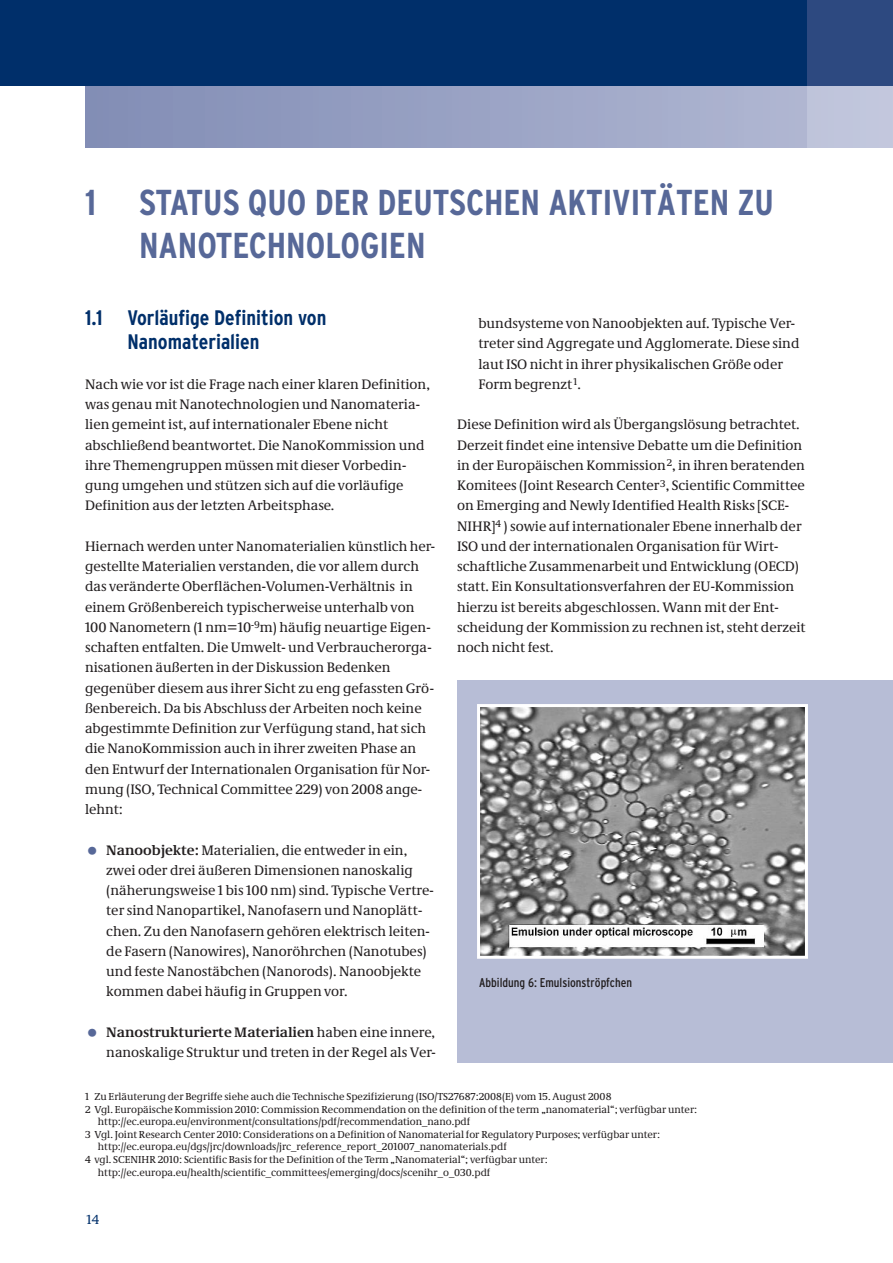
<style>
.page{position:relative;width:893px;height:1263px;background:#fff}
.page>*{position:absolute;margin:0;border:0;box-sizing:border-box;transform-origin:0 0}
.t1{font:700 condensed 36px "Interstate";color:#576898}
.t2{font:700 condensed 21px/24px "Interstate";color:#002f6a}
.t3{font:14.25px/20.2px "Neue Demos";color:#231f20}
.t4{font:500 13.5px "Demos EF";color:#002f6a}
.t5{font:condensed 12.75px "Interstate";color:#231f20}
.t6{font:10.5px/12.6px "Neue Demos";color:#231f20}
.s1{font-weight:700}
</style>
<div class="page">
<svg style="left:85px;top:85px;width:723px;height:62px;background:#969fc1"></svg>
<div style="left:0;top:0;width:893px;height:85px;background:#002f6a"></div>
<div style="left:808px;top:85px;width:85px;height:62px;background:#c0c5dc"></div>
<div style="left:808px;top:0;width:85px;height:85px;background:#2d4980"></div>
<div style="left:458px;top:680px;width:435px;height:383px;background:#b7bdd6"></div>
<img style="left:481px;top:708px;width:323px;height:247px">
<div style="left:477px;top:704px;width:331px;height:255px;border:3px solid #fff"></div>
<p class="t1" style="left:85px;top:189px;width:13px">1</p>
<p class="t1" style="left:139px;top:189px;width:636px">STATUS QUO DER DEUTSCHEN AKTIVITÄTEN ZU</p>
<p class="t1" style="left:139px;top:232px;width:288px">NANOTECHNOLOGIEN</p>
<p class="t2" style="left:128px;top:307px;width:200px;text-indent:-43px">1.1 Vorläufige Definition von<br>Nanomaterialien</p>
<p class="t3" style="left:85px;top:375px;width:346px">Nach wie vor ist die Frage nach einer klaren Definition, was genau mit Nanotechnologien und Nanomateria&shy;lien gemeint ist, auf internationaler Ebene nicht abschließend beantwortet. Die NanoKommission und ihre Themengruppen müssen mit dieser Vorbedin&shy;gung umgehen und stützen sich auf die vorläufige Definition aus der letzten Arbeitsphase.</p>
<p class="t3" style="left:85px;top:537px;width:352px">Hiernach werden unter Nanomaterialien künstlich her&shy;gestellte Materialien verstanden, die vor allem durch das veränderte Oberflächen-Volumen-Verhältnis in einem Größenbereich typischerweise unterhalb von 100 Nanometern (1 nm=10<sup>-9</sup>m) häufig neuartige Eigen&shy;schaften entfalten. Die Umwelt- und Verbraucherorga&shy;nisationen äußerten in der Diskussion Bedenken gegenüber diesem aus ihrer Sicht zu eng gefassten Grö&shy;ßenbereich. Da bis Abschluss der Arbeiten noch keine abgestimmte Definition zur Verfügung stand, hat sich die NanoKommission auch in ihrer zweiten Phase an den Entwurf der Internationalen Organisation für Nor&shy;mung (ISO, Technical Committee 229) von 2008 ange&shy;lehnt:</p>
<p class="t3" style="left:106px;top:841px;width:329px"><span class="s1">Nanoobjekte:</span> Materialien, die entweder in ein, zwei oder drei äußeren Dimensionen nanoskalig (näherungsweise 1 bis 100 nm) sind. Typische Vertre&shy;ter sind Nanopartikel, Nanofasern und Nanoplätt&shy;chen. Zu den Nanofasern gehören elektrisch leiten&shy;de Fasern (Nanowires), Nanoröhrchen (Nanotubes) und feste Nanostäbchen (Nanorods). Nanoobjekte kommen dabei häufig in Gruppen vor.</p>
<p class="t3" style="left:106px;top:1023px;width:331px"><span class="s1">Nanostrukturierte Materialien</span> haben eine innere, nanoskalige Struktur und treten in der Regel als Ver-</p>
<p class="t3" style="left:478px;top:314px;width:318px">bundsysteme von Nanoobjekten auf. Typische Ver-</p>
<p class="t3" style="left:478px;top:335px;width:323px">treter sind Aggregate und Agglomerate. Diese sind</p>
<p class="t3" style="left:478px;top:355px;width:306px">laut ISO nicht in ihrer physikalischen Größe oder</p>
<p class="t3" style="left:478px;top:375px;width:104px">Form begrenzt <sup>1</sup>.</p>
<p class="t3" style="left:457px;top:416px;width:350px">Diese Definition wird als Übergangslösung betrachtet.<br>Derzeit findet eine intensive Debatte um die Definition in der Europäischen Kommission<sup>2</sup>, in ihren beratenden Komitees (Joint Research Center<sup>3</sup>, Scientific Committee on Emerging and Newly Identified Health Risks [SCE-NIHR]<sup>4</sup> ) sowie auf internationaler Ebene innerhalb der ISO und der internationalen Organisation für Wirt&shy;schaftliche Zusammenarbeit und Entwicklung (OECD) statt. Ein Konsultationsverfahren der EU-Kommission hierzu ist bereits abgeschlossen. Wann mit der Ent&shy;scheidung der Kommission zu rechnen ist, steht derzeit noch nicht fest.</p>
<p class="t5" style="left:479px;top:978px;width:154px">Abbildung 6: Emulsionströpfchen</p>
<p class="t6" style="left:85px;top:1091px;width:528px">1 Zu Erläuterung der Begriffe siehe auch die Technische Spezifizierung (ISO/TS27687:2008(E) vom 15. August 2008</p>
<p class="t6" style="left:98px;top:1104px;width:601px;text-indent:-13px">2 Vgl. Europäische Kommission 2010: Commission Recommendation on the definition of the term „nanomaterial“; verfügbar unter: http://ec.europa.eu/environment/consultations/pdf/recommendation_nano.pdf</p>
<p class="t6" style="left:98px;top:1129px;width:564px;text-indent:-13px">3 Vgl. Joint Research Center 2010: Considerations on a Definition of Nanomaterial for Regulatory Purposes; verfügbar unter: http://ec.europa.eu/dgs/jrc/downloads/jrc_reference_report_201007_nanomaterials.pdf</p>
<p class="t6" style="left:98px;top:1154px;width:451px;text-indent:-13px">4 vgl. SCENIHR 2010: Scientific Basis for the Definition of the Term „Nanomaterial“; verfügbar unter: http://ec.europa.eu/health/scientific_committees/emerging/docs/scenihr_o_030.pdf</p>
<p class="t4" style="left:85px;top:1215px;width:16px">14</p>
</div>
